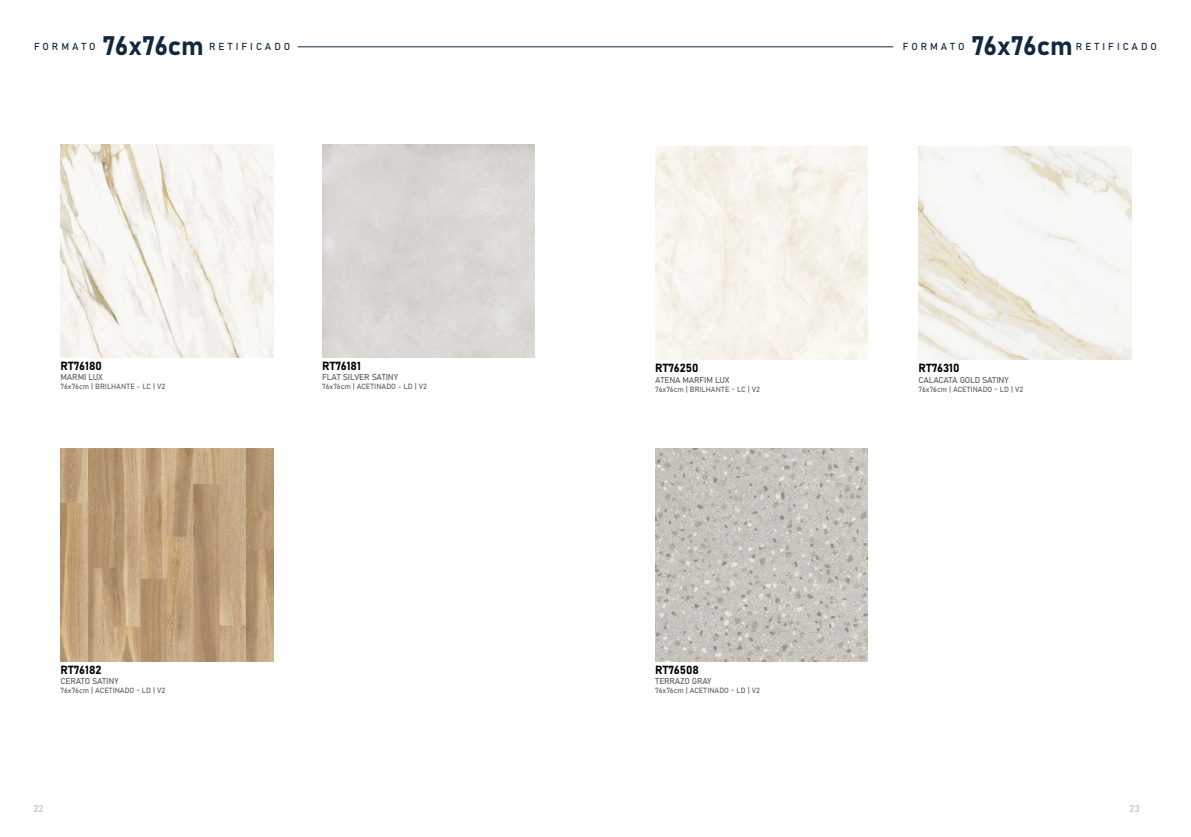
<style>
.page{position:relative;width:1191px;height:837px;background:#fff}
.page>*{position:absolute;margin:0;border:0;box-sizing:border-box;transform-origin:0 0}
.t1{font:26.5px "Bahnschrift";color:#12283f}
.t2{font:11.6px "Bahnschrift";color:#000}
.t3{font:10px "Bahnschrift";letter-spacing:.3em;color:#12283f}
.t4{font:10px "Bahnschrift";color:#d0d0d0}
.t5{font:8.5px "Bahnschrift";letter-spacing:-.025em;color:#646363}
.t6{font:7.5px "Bahnschrift";color:#646363}
</style>
<div class="page">
<img style="left:655px;top:448px;width:213px;height:212px">
<img style="left:918px;top:147px;width:213px;height:212px">
<img style="left:61px;top:448px;width:212px;height:212px">
<img style="left:61px;top:145px;width:212px;height:212px">
<hr style="left:298px;top:46px;width:595px;height:1px;background:#12283f">
<h3 class="t3" style="left:34px;top:39px;width:63px">FORMATO</h3>
<h1 class="t1" style="left:102px;top:26px;width:103px">76x76cm</h1>
<h3 class="t3" style="left:209px;top:39px;width:83px">RETIFICADO</h3>
<h3 class="t3" style="left:902px;top:39px;width:63px">FORMATO</h3>
<h1 class="t1" style="left:971px;top:26px;width:103px">76x76cm</h1>
<h3 class="t3" style="left:1075px;top:39px;width:83px">RETIFICADO</h3>
<h2 class="t2" style="left:61px;top:357px;width:43px">RT76180</h2>
<p class="t5" style="left:61px;top:371px;width:44px">MARMI LUX</p>
<p class="t6" style="left:61px;top:381px;width:106px">76x76cm | BRILHANTE - LC | V2</p>
<h2 class="t2" style="left:61px;top:660px;width:42px">RT76182</h2>
<p class="t5" style="left:61px;top:674px;width:60px">CERATO SATINY</p>
<p class="t6" style="left:61px;top:684px;width:106px">76x76cm | ACETINADO - LD | V2</p>
<h2 class="t2" style="left:322px;top:357px;width:40px">RT76181</h2>
<p class="t5" style="left:322px;top:371px;width:77px">FLAT SILVER SATINY</p>
<p class="t6" style="left:322px;top:381px;width:106px">76x76cm | ACETINADO - LD | V2</p>
<h2 class="t2" style="left:655px;top:359px;width:45px">RT76250</h2>
<p class="t5" style="left:655px;top:373px;width:76px">ATENA MARFIM LUX</p>
<p class="t6" style="left:655px;top:383px;width:106px">76x76cm | BRILHANTE - LC | V2</p>
<h2 class="t2" style="left:655px;top:660px;width:45px">RT76508</h2>
<p class="t5" style="left:655px;top:674px;width:58px">TERRAZO GRAY</p>
<p class="t6" style="left:655px;top:684px;width:106px">76x76cm | ACETINADO - LD | V2</p>
<h2 class="t2" style="left:918px;top:359px;width:42px">RT76310</h2>
<p class="t5" style="left:918px;top:373px;width:92px">CALACATA GOLD SATINY</p>
<p class="t6" style="left:918px;top:383px;width:106px">76x76cm | ACETINADO - LD | V2</p>
<h3 class="t4" style="left:33px;top:800px;width:12px">22</h3>
<h3 class="t4" style="left:1129px;top:800px;width:12px">23</h3>
</div>
